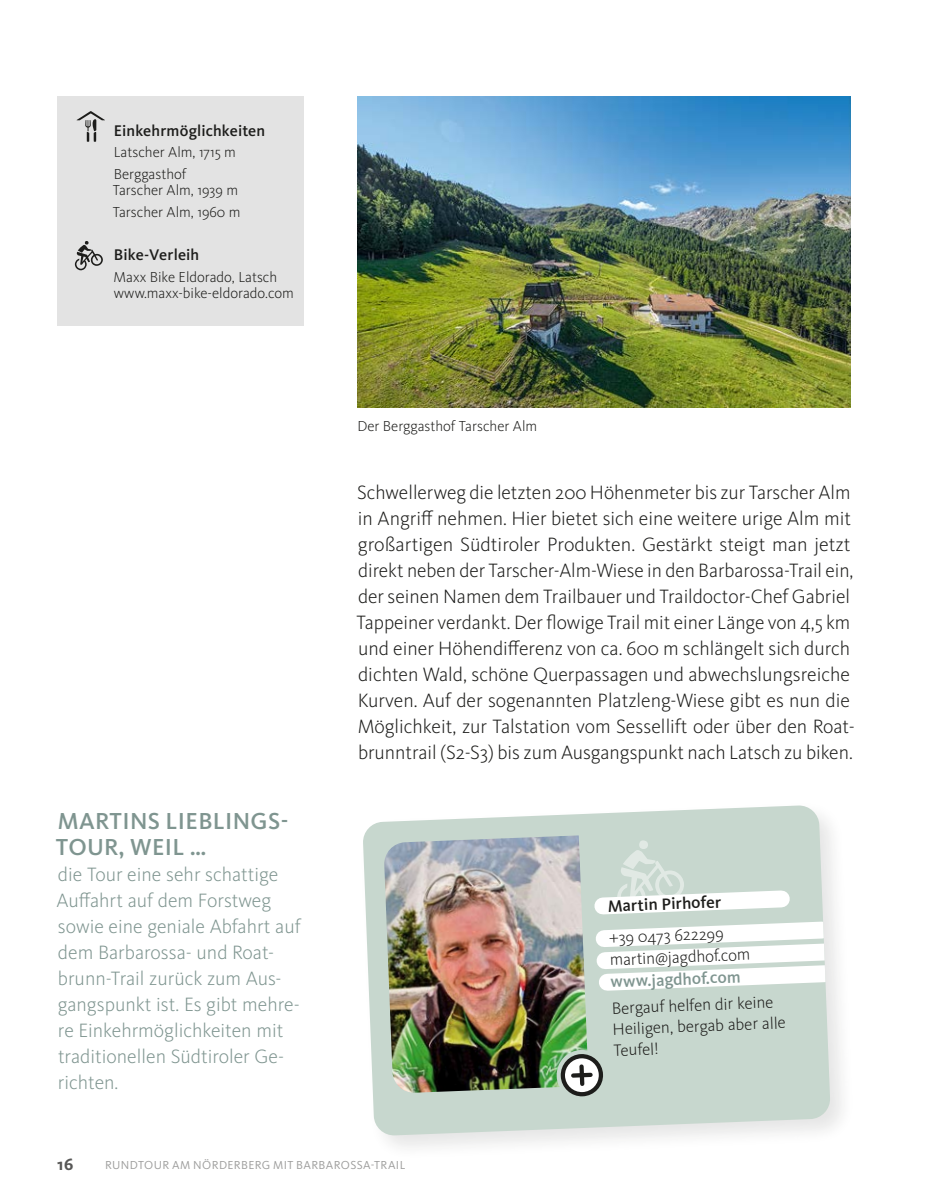
<style>
.page{position:relative;width:936px;height:1202px;background:#fff}
.page>*{position:absolute;margin:0;border:0;box-sizing:border-box;transform-origin:0 0}
.t1{font:500 24px/26px "Kievit OT";letter-spacing:.015em;color:#7f9590}
.t2{font:300 20px/26px "Kievit OT";color:#1d1d1b}
.t3{font:300 20px/26px "Kievit OT";color:#7f9590}
.t4{font:300 17px/21.2px "Kievit OT";color:#1d1d1b}
.t5{font:500 17px "Kievit OT";color:#7f9590}
.t6{font:500 17px "Kievit OT";color:#1d1d1b}
.t7{font:700 17px "Kievit OT";color:#575756}
.t8{font:500 16px "Kievit OT";letter-spacing:.01em;color:#1d1d1b}
.t9{font:300 15px/21.6px "Kievit OT";color:#1d1d1b}
.t10{font:12px "Kievit OT";letter-spacing:.03em;color:#9d9d9c}
</style>
<div class="page">
<img style="left:357px;top:96px;width:493px;height:311px">
<div style="left:57px;top:96px;width:246px;height:230px;background:#e3e3e3"></div>
<svg style="left:75px;top:241px;width:28px;height:29px"></svg>
<svg style="left:77px;top:111px;width:28px;height:31px"></svg>
<div style="left:358px;top:800px;width:497px;height:360px;background:#1d1d1b;opacity:.11"></div>
<svg style="left:362px;top:805px;width:468px;height:331px;background:#cfdcd5"></svg>
<img style="left:384px;top:835px;width:204px;height:258px">
<div style="left:556px;top:1049px;width:51px;height:52px;border:5px solid #c7d7ce;border-radius:50%"></div>
<svg style="left:562px;top:1056px;width:39px;height:39px"></svg>
<div style="left:560px;top:1054px;width:43px;height:43px;border:4px solid #1d1d1b;border-radius:50%"></div>
<svg style="left:568px;top:1062px;width:27px;height:26px"></svg>
<svg style="left:585px;top:839px;width:245px;height:161px"></svg>
<p class="t8" style="left:114px;top:121px;width:153px">Einkehrmöglichkeiten</p>
<p class="t9" style="left:114px;top:142px;width:124px">Latscher Alm, 1715 m<br>Berggasthof</p>
<p class="t9" style="left:113px;top:180px;width:129px">Tarscher Alm, 1939 m<br>Tarscher Alm, 1960 m</p>
<p class="t8" style="left:114px;top:246px;width:87px">Bike-Verleih</p>
<p class="t9" style="left:114px;top:269px;width:182px;line-height:16px">Maxx Bike Eldorado, Latsch www.maxx-bike-eldorado.com</p>
<p class="t1" style="left:56px;top:808px;width:234px">MARTINS LIEBLINGS-<br>TOUR, WEIL …</p>
<p class="t3" style="left:57px;top:861px;width:245px">die Tour eine sehr schattige<br>Auffahrt auf dem Forstweg sowie eine geniale Abfahrt auf dem Barbarossa- und Roat&shy;brunn-Trail zurück zum Aus&shy;gangspunkt ist. Es gibt mehre&shy;re Einkehrmöglichkeiten mit traditionellen Südtiroler Ge&shy;richten.</p>
<p class="t9" style="left:357px;top:415px;width:181px">Der Berggasthof Tarscher Alm</p>
<p class="t2" style="left:356px;top:479px;width:500px">Schwellerweg die letzten 200 Höhenmeter bis zur Tarscher Alm in Angriff nehmen. Hier bietet sich eine weitere urige Alm mit großartigen Südtiroler Produkten. Gestärkt steigt man jetzt direkt neben der Tarscher-Alm-Wiese in den Barbarossa-Trail ein, der seinen Namen dem Trailbauer und Traildoctor-Chef Gabriel Tappeiner verdankt. Der flowige Trail mit einer Länge von 4,5 km und einer Höhendifferenz von ca. 600 m schlängelt sich durch dichten Wald, schöne Querpassagen und abwechslungsreiche Kurven. Auf der sogenannten Platzleng-Wiese gibt es nun die Möglichkeit, zur Talstation vom Sessellift oder über den Roat&shy;brunntrail (S2-S3) bis zum Ausgangspunkt nach Latsch zu biken.</p>
<p class="t6" style="left:607px;top:896px;width:115px;rotate:-2deg">Martin Pirhofer</p>
<p class="t4" style="left:608px;top:927px;width:142px;line-height:22px;rotate:-2deg">+39 0473 622299 martin@jagdhof.com</p>
<p class="t5" style="left:610px;top:972px;width:132px;rotate:-2deg">www.jagdhof.com</p>
<p class="t4" style="left:611px;top:998px;width:175px;rotate:-2deg">Bergauf helfen dir keine<br>Heiligen, bergab aber alle<br>Teufel!</p>
<p class="t7" style="left:57px;top:1154px;width:18px">16</p>
<p class="t10" style="left:105px;top:1158px;width:17px">RUNDTOUR</p>
<p class="t10" style="left:172px;top:1158px;width:39px">AM NÖRDERBERG</p>
<p class="t10" style="left:273px;top:1158px;width:8px">MIT</p>
<p class="t10" style="left:296px;top:1158px;width:16px">BARBAROSSA</p>
<p class="t10" style="left:371px;top:1158px;width:17px">-TRAIL</p>
</div>
